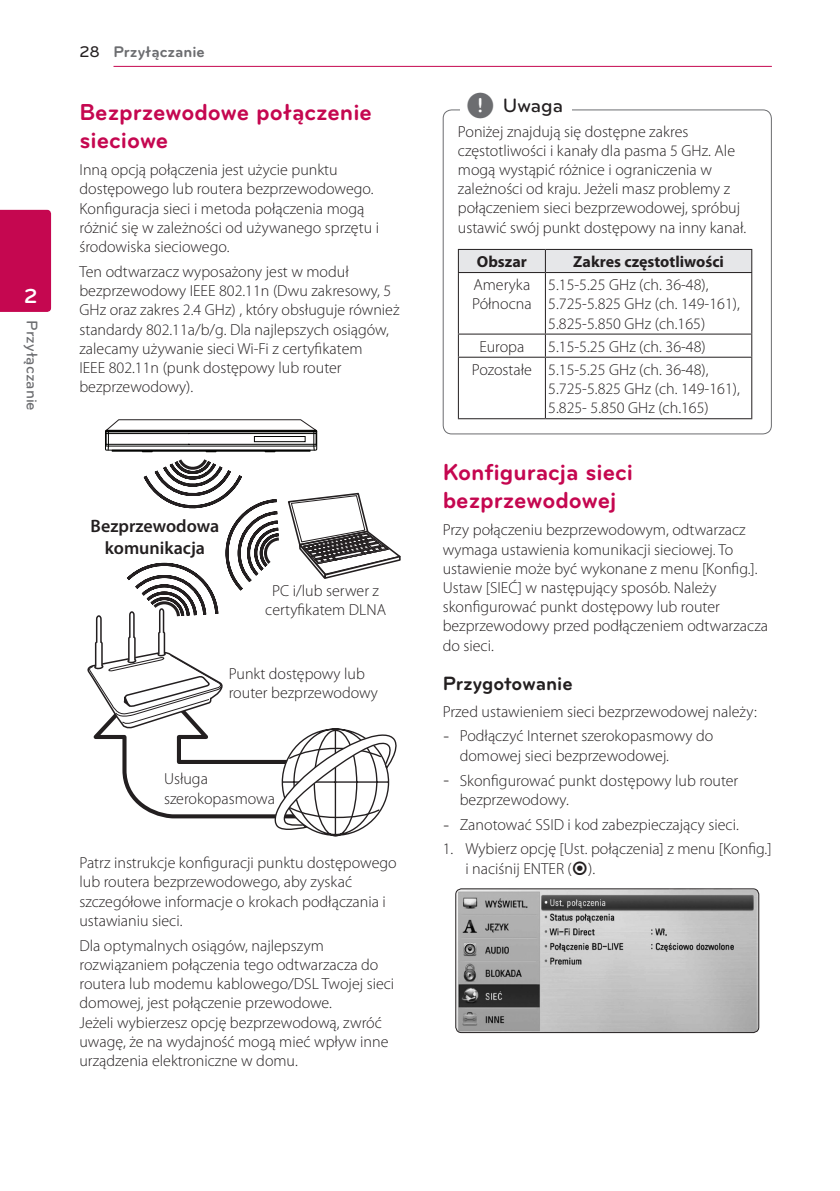
<style>
.page{position:relative;width:840px;height:1191px;background:#fff}
.page>*{position:absolute;margin:0;border:0;box-sizing:border-box;transform-origin:0 0}
.Title_2{font:700 24px/28px "Bryant LG";color:#c50750}
.t1{font:700 21px "Bryant LG";color:#fff}
.Title_3{font:700 20px "Bryant LG";color:#231f20}
.t2{font:500 20px "Bryant LG";color:#231f20}
.t3{font:600 18px/21.6px "Myriad Pro";color:#231f20;text-align:center}
.Content_text_Light{font:300 16px/19.2px "Myriad Pro";color:#231f20}
.Content_text_HYP{font:300 16px/19.2px "Myriad Pro";color:#231f20}
.Content_text_Num{font:300 16px/19.2px "Myriad Pro";color:#231f20}
.t4{font:700 16px "Myriad Pro";color:#231f20}
.t5{font:700 16px "Bryant LG";color:#6c6d70}
.t6{font:500 16px "Bryant LG";color:#6c6d70}
.s1{font-weight:500;color:#231f20}
.s2{font-family:"UPSYS Common";font-weight:400;font-size:30px;color:#6c6d70}
.s3{font-family:"Bryant LG";font-weight:400}
.s4{font-family:"UPSYS Common";font-weight:400}
</style>
<div class="page">
<hr style="left:113px;top:66px;width:658px;height:1px;background:#c50750">
<div style="left:0;top:210px;width:51px;height:102px;background:#c50750"></div>
<svg style="left:87px;top:419px;width:313px;height:417px"></svg>
<div style="left:254px;top:436px;width:51px;height:6px;border:1px solid #040503"></div>
<hr style="left:457px;top:272px;width:88px;height:1px;background:#231f20">
<hr style="left:545px;top:272px;width:206px;height:1px;background:#231f20">
<hr style="left:544px;top:273px;width:1px;height:60px;background:#231f20">
<hr style="left:457px;top:333px;width:88px;height:1px;background:#231f20">
<hr style="left:545px;top:333px;width:206px;height:1px;background:#231f20">
<svg style="left:544px;top:334px;width:1px;height:23px"></svg>
<hr style="left:457px;top:357px;width:88px;height:1px;background:#231f20">
<hr style="left:545px;top:357px;width:206px;height:1px;background:#231f20">
<hr style="left:544px;top:358px;width:1px;height:60px;background:#231f20">
<hr style="left:457px;top:418px;width:88px;height:1px;background:#231f20">
<hr style="left:545px;top:418px;width:206px;height:1px;background:#231f20">
<div style="left:457px;top:249px;width:294px;height:23px;background:#e6e7e9"></div>
<hr style="left:457px;top:273px;width:1px;height:60px;background:#231f20">
<hr style="left:750px;top:273px;width:1px;height:60px;background:#231f20">
<svg style="left:457px;top:334px;width:1px;height:23px"></svg>
<hr style="left:457px;top:358px;width:1px;height:60px;background:#231f20">
<hr style="left:750px;top:358px;width:1px;height:60px;background:#231f20">
<div style="left:442px;top:109px;width:329px;height:325px;border:1px solid #6c6d70;border-radius:9px"></div>
<div style="left:460px;top:102px;width:111px;height:20px;background:#fff"></div>
<img style="left:456px;top:889px;width:302px;height:143px">
<div style="left:455px;top:888px;width:303px;height:145px;border:1px solid #231f20;border-radius:6px"></div>
<h2 class="t1" style="left:24px;top:283px;width:15px">2</h2>
<p class="t6" style="left:42px;top:320px;width:92px;rotate:90deg">Przyłączanie</p>
<p class="t5" style="left:79px;top:42px;width:127px"><span class="s1">28</span> Przyłączanie</p>
<p class="Title_2" style="left:79px;top:98px;width:294px">Bezprzewodowe połączenie sieciowe</p>
<p class="Content_text_Light" style="left:79px;top:160px;width:301px">Inną opcją połączenia jest użycie punktu dostępowego lub routera bezprzewodowego.<br>Konfiguracja sieci i metoda połączenia mogą różnić się w zależności od używanego sprzętu i środowiska sieciowego.</p>
<p class="Content_text_Light" style="left:79px;top:262px;width:321px">Ten odtwarzacz wyposażony jest w moduł bezprzewodowy IEEE 802.11n (Dwu zakresowy, 5<br>GHz oraz zakres 2.4 GHz) , który obsługuje również standardy 802.11a/b/g. Dla najlepszych osiągów, zalecamy używanie sieci Wi-Fi z certyfikatem<br>IEEE 802.11n (punk dostępowy lub router bezprzewodowy).</p>
<p class="t3" style="left:91px;top:515px;width:130px">Bezprzewodowa komunikacja</p>
<p class="Content_text_Light" style="left:265px;top:580px;width:122px;text-align:center">PC i/lub serwer z certyfikatem DLNA</p>
<p class="Content_text_Light" style="left:229px;top:663px;width:151px">Punkt dostępowy lub router bezprzewodowy</p>
<p class="Content_text_Light" style="left:164px;top:769px;width:112px">Usługa szerokopasmowa</p>
<p class="Content_text_Light" style="left:79px;top:853px;width:318px">Patrz instrukcje konfiguracji punktu dostępowego lub routera bezprzewodowego, aby zyskać szczegółowe informacje o krokach podłączania i ustawianiu sieci.</p>
<p class="Content_text_Light" style="left:79px;top:935px;width:316px">Dla optymalnych osiągów, najlepszym rozwiązaniem połączenia tego odtwarzacza do routera lub modemu kablowego/DSL Twojej sieci domowej, jest połączenie przewodowe.<br>Jeżeli wybierzesz opcję bezprzewodową, zwróć uwagę, że na wydajność mogą mieć wpływ inne urządzenia elektroniczne w domu.</p>
<p class="t2" style="left:466px;top:93px;width:98px"><span class="s2">,</span> Uwaga</p>
<p class="Content_text_Light" style="left:457px;top:121px;width:289px">Poniżej znajdują się dostępne zakres częstotliwości i kanały dla pasma 5 GHz. Ale mogą wystąpić różnice i ograniczenia w zależności od kraju. Jeżeli masz problemy z połączeniem sieci bezprzewodowej, spróbuj ustawić swój punkt dostępowy na inny kanał.</p>
<p class="t4" style="left:476px;top:251px;width:52px">Obszar</p>
<p class="t4" style="left:573px;top:251px;width:152px">Zakres częstotliwości</p>
<p class="Content_text_Light" style="left:472px;top:275px;width:61px">Ameryka<br>Północna</p>
<p class="Content_text_Light" style="left:548px;top:275px;width:193px">5.15-5.25 GHz (ch. 36-48),<br>5.725-5.825 GHz (ch. 149-161),<br>5.825-5.850 GHz (ch.165)</p>
<p class="Content_text_Light" style="left:479px;top:337px;width:47px">Europa</p>
<p class="Content_text_Light" style="left:471px;top:335px;width:238px;line-height:23.2px;text-align:right">5.15-5.25 GHz (ch. 36-48)<br>Pozostałe 5.15-5.25 GHz (ch. 36-48),</p>
<p class="Content_text_Light" style="left:548px;top:379px;width:193px">5.725-5.825 GHz (ch. 149-161),<br>5.825- 5.850 GHz (ch.165)</p>
<p class="Title_2" style="left:442px;top:458px;width:192px">Konfiguracja sieci bezprzewodowej</p>
<p class="Content_text_Light" style="left:442px;top:520px;width:327px">Przy połączeniu bezprzewodowym, odtwarzacz wymaga ustawienia komunikacji sieciowej. To ustawienie może być wykonane z menu [Konfig.].<br>Ustaw [SIEĆ] w następujący sposób. Należy skonfigurować punkt dostępowy lub router bezprzewodowy przed podłączeniem odtwarzacza do sieci.</p>
<p class="Title_3" style="left:442px;top:671px;width:132px">Przygotowanie</p>
<p class="Content_text_Light" style="left:442px;top:701px;width:315px">Przed ustawieniem sieci bezprzewodowej należy:</p>
<p class="Content_text_HYP" style="left:459px;top:726px;width:255px;text-indent:-17px"><span class="s3">-</span> Podłączyć Internet szerokopasmowy do domowej sieci bezprzewodowej.</p>
<p class="Content_text_HYP" style="left:459px;top:770px;width:280px;text-indent:-17px"><span class="s3">-</span> Skonfigurować punkt dostępowy lub router bezprzewodowy.</p>
<p class="Content_text_HYP" style="left:442px;top:814px;width:297px"><span class="s3">-</span> Zanotować SSID i kod zabezpieczający sieci.</p>
<p class="Content_text_Num" style="left:465px;top:839px;width:307px;text-indent:-23px">1. Wybierz opcję [Ust. połączenia] z menu [Konfig.] i naciśnij ENTER (<span class="s4">b</span>).</p>
</div>
